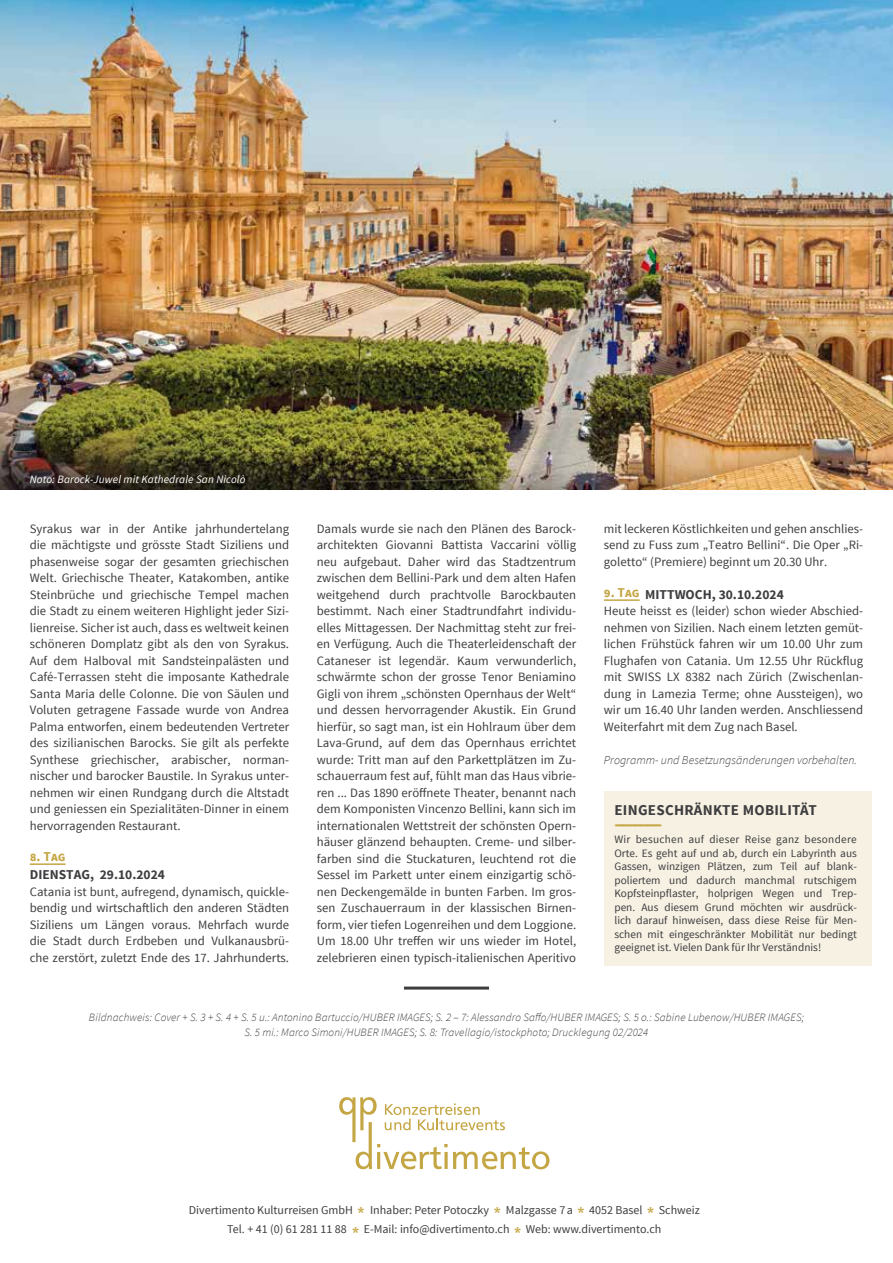
<style>
.page{position:relative;width:893px;height:1263px;background:#fff}
.page>*{position:absolute;margin:0;border:0;box-sizing:border-box;transform-origin:0 0}
.t1{font:900 18px "Source Sans Pro";color:#c5a644}
.t2{font:700 15px "Source Sans Pro";letter-spacing:.02em;color:#3e3d40}
.t3{font:700 13.5px "Source Sans Pro";color:#3e3d40}
.t4{font:700 13.5px "Source Sans Pro";color:#c5a644}
.t5{font:12.75px/16.5px "Source Sans Pro";color:#3e3d40;text-align:justify}
.t6{font:12px/19.5px "Source Sans Pro";color:#3e3d40;text-align:center}
.t7{font:italic 300 12px "Source Sans Pro";color:#3e3d40}
.t8{font:11.25px/13.5px "Source Sans Pro";color:#3e3d40;text-align:justify}
.t9{font:italic 300 11.25px/15px "Source Sans Pro";letter-spacing:.01em;color:#3e3d40;text-align:center}
.t10{font:italic 11.25px "Source Sans Pro";letter-spacing:.01em;color:#fff}
.s1{color:#c5a644}
.s2{font-family:"Source Serif Pro";font-weight:700;font-size:15px;color:#c5a644}
</style>
<div class="page">
<img style="left:0;top:0;width:893px;height:489px">
<svg style="left:339px;top:1097px;width:210px;height:72px"></svg>
<hr style="left:404px;top:986px;width:85px;height:3px;background:#3e3d40">
<hr style="left:30px;top:863px;width:36px;height:2px;background:#c5a644">
<hr style="left:604px;top:599px;width:36px;height:2px;background:#c5a644">
<div style="left:604px;top:791px;width:268px;height:174px;background:#f6f1e3"></div>
<p class="t10" style="left:30px;top:472px;width:217px">Noto: Barock-Juwel mit Kathedrale San Nicolò</p>
<p class="t5" style="left:30px;top:520px;width:261px">Syrakus war in der Antike jahrhundertelang die mächtigste und grösste Stadt Siziliens und phasenweise sogar der gesamten griechischen Welt. Griechische Theater, Katakomben, antike Steinbrüche und griechische Tempel machen die Stadt zu einem weiteren Highlight jeder Sizi&shy;lienreise. Sicher ist auch, dass es weltweit keinen schöneren Domplatz gibt als den von Syrakus.<br>Auf dem Halboval mit Sandsteinpalästen und Café-Terrassen steht die imposante Kathedrale Santa Maria delle Colonne. Die von Säulen und Voluten getragene Fassade wurde von Andrea Palma entworfen, einem bedeutenden Vertreter des sizilianischen Barocks. Sie gilt als perfekte Synthese griechischer, arabischer, norman&shy;nischer und barocker Baustile. In Syrakus unter&shy;nehmen wir einen Rundgang durch die Altstadt und geniessen ein Spezialitäten-Dinner in einem hervorragenden Restaurant.</p>
<p class="t4" style="left:30px;top:848px;width:37px">8. Tag</p>
<p class="t3" style="left:30px;top:866px;width:137px">DIENSTAG, 29.10.2024</p>
<p class="t5" style="left:30px;top:883px;width:261px">Catania ist bunt, aufregend, dynamisch, quickle&shy;bendig und wirtschaftlich den anderen Städten Siziliens um Längen voraus. Mehrfach wurde die Stadt durch Erdbeben und Vulkanausbrü&shy;che zerstört, zuletzt Ende des 17. Jahrhunderts.</p>
<p class="t5" style="left:317px;top:520px;width:261px">Damals wurde sie nach den Plänen des Barock&shy;architekten Giovanni Battista Vaccarini völlig neu aufgebaut. Daher wird das Stadtzentrum zwischen dem Bellini-Park und dem alten Hafen weitgehend durch prachtvolle Barockbauten bestimmt. Nach einer Stadtrundfahrt individu&shy;elles Mittagessen. Der Nachmittag steht zur frei&shy;en Verfügung. Auch die Theaterleidenschaft der Cataneser ist legendär. Kaum verwunderlich, schwärmte schon der grosse Tenor Beniamino Gigli von ihrem „schönsten Opernhaus der Welt“ und dessen hervorragender Akustik. Ein Grund hierfür, so sagt man, ist ein Hohlraum über dem Lava-Grund, auf dem das Opernhaus errichtet wurde: Tritt man auf den Parkettplätzen im Zu&shy;schauerraum fest auf, fühlt man das Haus vibrie&shy;ren ... Das 1890 eröffnete Theater, benannt nach dem Komponisten Vincenzo Bellini, kann sich im internationalen Wettstreit der schönsten Opern&shy;häuser glänzend behaupten. Creme- und silber&shy;farben sind die Stuckaturen, leuchtend rot die Sessel im Parkett unter einem einzigartig schö&shy;nen Deckengemälde in bunten Farben. Im gros&shy;sen Zuschauerraum in der klassischen Birnen&shy;form, vier tiefen Logenreihen und dem Loggione.<br>Um 18.00 Uhr treffen wir uns wieder im Hotel, zelebrieren einen typisch-italienischen Aperitivo</p>
<p class="t5" style="left:604px;top:520px;width:261px">mit leckeren Köstlichkeiten und gehen anschlies&shy;send zu Fuss zum „Teatro Bellini“. Die Oper „Ri&shy;goletto“ (Premiere) beginnt um 20.30 Uhr.</p>
<p class="t3" style="left:604px;top:585px;width:181px"><span class="s1">9. Tag</span> MITTWOCH, 30.10.2024</p>
<p class="t5" style="left:604px;top:603px;width:261px">Heute heisst es (leider) schon wieder Abschied&shy;nehmen von Sizilien. Nach einem letzten gemüt&shy;lichen Frühstück fahren wir um 10.00 Uhr zum Flughafen von Catania. Um 12.55 Uhr Rückflug mit SWISS LX 8382 nach Zürich (Zwischenlan&shy;dung in Lamezia Terme; ohne Aussteigen), wo wir um 16.40 Uhr landen werden. Anschliessend Weiterfahrt mit dem Zug nach Basel.</p>
<p class="t7" style="left:604px;top:752px;width:255px">Programm- und Besetzungsänderungen vorbehalten.</p>
<p class="t2" style="left:614px;top:800px;width:204px">EINGESCHRÄNKTE MOBILITÄT</p>
<h1 class="t1" style="left:614px;top:812px;width:49px">–––––––</h1>
<p class="t8" style="left:614px;top:833px;width:244px">Wir besuchen auf dieser Reise ganz besondere Orte. Es geht auf und ab, durch ein Labyrinth aus Gassen, winzigen Plätzen, zum Teil auf blank&shy;poliertem und dadurch manchmal rutschigem Kopfsteinpflaster, holprigen Wegen und Trep&shy;pen. Aus diesem Grund möchten wir ausdrück&shy;lich darauf hinweisen, dass diese Reise für Men&shy;schen mit eingeschränkter Mobilität nur bedingt geeignet ist. Vielen Dank für Ihr Verständnis!</p>
<p class="t9" style="left:89px;top:1009px;width:717px">Bildnachweis: Cover + S. 3 + S. 4 + S. 5 u.: Antonino Bartuccio/HUBER IMAGES; S. 2 – 7: Alessandro Saffo/HUBER IMAGES; S. 5 o.: Sabine Lubenow/HUBER IMAGES;<br>S. 5 mi.: Marco Simoni/HUBER IMAGES; S. 8: Travellagio/istockphoto; Drucklegung 02/2024</p>
<p class="t6" style="left:189px;top:1200px;width:512px">Divertimento Kulturreisen GmbH <span class="s2">*</span> Inhaber: Peter Potoczky <span class="s2">*</span> Malzgasse 7a <span class="s2">*</span> 4052 Basel <span class="s2">*</span> Schweiz<br>Tel. + 41 (0) 61 281 11 88 <span class="s2">*</span> E-Mail: info@divertimento.ch <span class="s2">*</span> Web: www.divertimento.ch</p>
</div>
